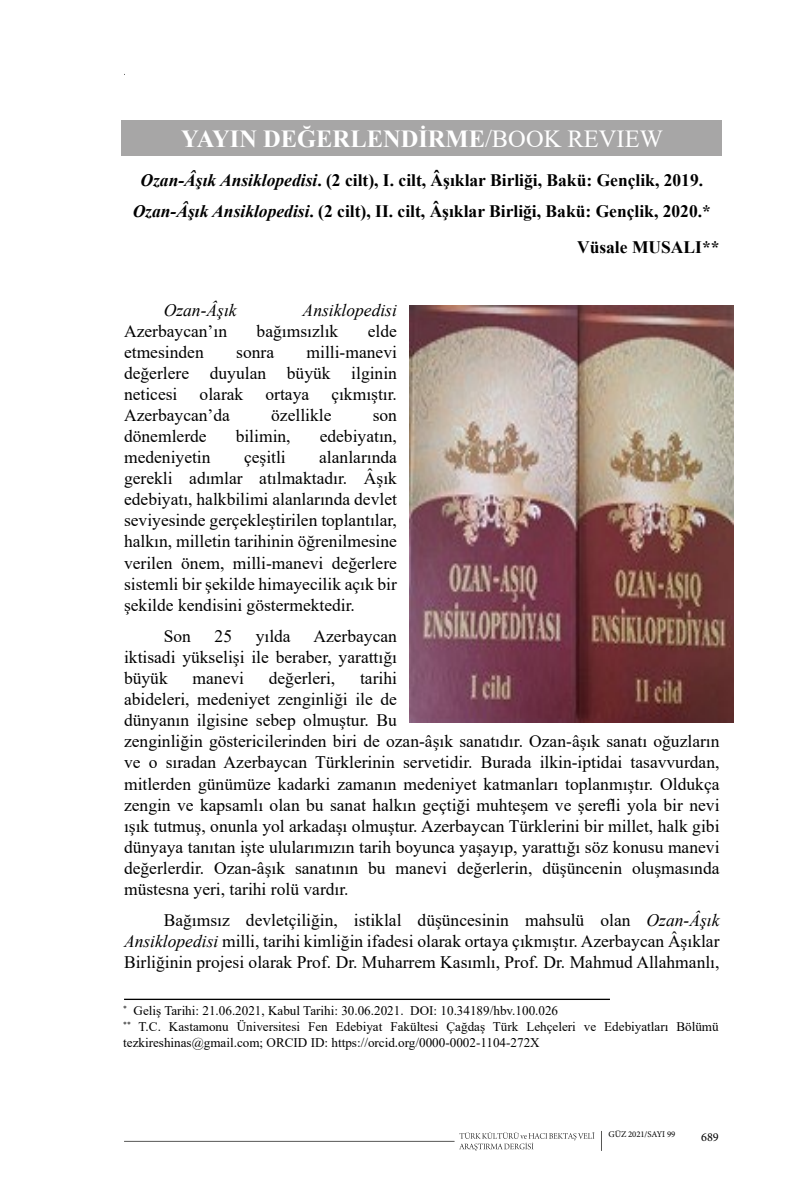
<style>
.page{position:relative;width:794px;height:1191px;background:#fff}
.page>*{position:absolute;margin:0;border:0;box-sizing:border-box;transform-origin:0 0}
.t1{font:700 24.5px "Times New Roman";color:#fff}
.t2{font:17.5px/21px "Times New Roman";color:#000;text-align:justify}
.t3{font:700 17.5px/31.8px "Times New Roman";color:#000;text-align:center}
.t4{font:italic 17.5px "Times New Roman";color:#000}
.t5{font:13.12px/15.8px "Times New Roman";color:#000}
.t6{font:12.25px "Minion Pro";color:#000}
.t7{font:8.75px "Minion Pro";letter-spacing:-.01em;color:#000}
.s1{font-weight:400}
.s2{font-style:italic}
</style>
<div class="page">
<hr style="left:124px;top:1141px;width:330px;height:1px;background:#575756">
<hr style="left:124px;top:74px;width:595px;height:1px;background:#575756">
<svg style="left:601px;top:1131px;width:1px;height:19px"></svg>
<svg style="left:459px;top:1132px;width:135px;height:18px"></svg>
<hr style="left:124px;top:998px;width:486px;height:2px;background:#000">
<img style="left:409px;top:306px;width:324px;height:416px">
<div style="left:125px;top:52px;width:593px;height:41px;background:#fff"></div>
<div style="left:121px;top:121px;width:601px;height:35px;background:#a7a6a6"></div>
<h1 class="t1" style="left:181px;top:121px;width:483px">YAYIN DEĞERLENDİRME<span class="s1">/BOOK REVIEW</span></h1>
<p class="t3" style="left:133px;top:163px;width:580px"><span class="s2">Ozan-Âşık Ansiklopedisi</span>. (2 cilt), I. cilt, Âşıklar Birliği, Bakü: Gençlik, 2019.<br><span class="s2">Ozan-Âşık Ansiklopedisi</span>. (2 cilt), II. cilt, Âşıklar Birliği, Bakü: Gençlik, 2020.*</p>
<p class="t3" style="left:577px;top:230px;width:144px">Vüsale MUSALI**</p>
<p class="t4" style="left:164px;top:298px;width:74px">Ozan-Âşık</p>
<p class="t4" style="left:303px;top:298px;width:96px">Ansiklopedisi</p>
<p class="t2" style="left:124px;top:320px;width:105px">Azerbaycan’ın</p>
<p class="t2" style="left:257px;top:320px;width:83px">bağımsızlık</p>
<p class="t2" style="left:368px;top:320px;width:31px">elde</p>
<p class="t2" style="left:124px;top:341px;width:81px">etmesinden</p>
<p class="t2" style="left:236px;top:341px;width:39px">sonra</p>
<p class="t2" style="left:124px;top:341px;width:274px;text-indent:182px">milli-manevi değerlere duyulan büyük ilginin neticesi</p>
<p class="t2" style="left:200px;top:383px;width:45px">olarak</p>
<p class="t2" style="left:265px;top:383px;width:45px">ortaya</p>
<p class="t2" style="left:331px;top:383px;width:67px">çıkmıştır.</p>
<p class="t2" style="left:124px;top:404px;width:107px">Azerbaycan’da</p>
<p class="t2" style="left:271px;top:404px;width:62px">özellikle</p>
<p class="t2" style="left:373px;top:404px;width:26px">son</p>
<p class="t2" style="left:124px;top:425px;width:84px">dönemlerde</p>
<p class="t2" style="left:236px;top:425px;width:56px">bilimin,</p>
<p class="t2" style="left:320px;top:425px;width:79px">edebiyatın,</p>
<p class="t2" style="left:124px;top:446px;width:88px">medeniyetin</p>
<p class="t2" style="left:244px;top:446px;width:43px">çeşitli</p>
<p class="t2" style="left:124px;top:446px;width:274px;text-indent:195px">alanlarında gerekli adımlar atılmaktadır. Âşık edebiyatı, halkbilimi alanlarında devlet seviyesinde gerçekleştirilen toplantılar, halkın, milletin tarihinin öğrenilmesine verilen önem, milli-manevi değerlere sistemli bir şekilde himayecilik açık bir şekilde kendisini göstermektedir.</p>
<p class="t2" style="left:164px;top:625px;width:29px">Son</p>
<p class="t2" style="left:215px;top:625px;width:19px">25</p>
<p class="t2" style="left:256px;top:625px;width:36px">yılda</p>
<p class="t2" style="left:124px;top:625px;width:274px;text-indent:189px">Azerbaycan iktisadi yükselişi ile beraber, yarattığı büyük</p>
<p class="t2" style="left:124px;top:667px;width:597px;text-align:left;text-indent:236px">tarihi<br>abideleri, medeniyet zenginliği ile de<br>dünyanın ilgisine sebep olmuştur. Bu<br>zenginliğin göstericilerinden biri de ozan-âşık sanatıdır. Ozan-âşık sanatı oğuzların ve o sıradan Azerbaycan Türklerinin servetidir. Burada ilkin-iptidai tasavvurdan, mitlerden günümüze kadarki zamanın medeniyet katmanları toplanmıştır. Oldukça zengin ve kapsamlı olan bu sanat halkın geçtiği muhteşem ve şerefli yola bir nevi ışık tutmuş, onunla yol arkadaşı olmuştur. Azerbaycan Türklerini bir millet, halk gibi dünyaya tanıtan işte ulularımızın tarih boyunca yaşayıp, yarattığı söz konusu manevi değerlerdir. Ozan-âşık sanatının bu manevi değerlerin, düşüncenin oluşmasında müstesna yeri, tarihi rolü vardır.</p>
<p class="t2" style="left:124px;top:909px;width:597px;text-indent:40px">Bağımsız devletçiliğin, istiklal düşüncesinin mahsulü olan <span class="s2">Ozan-Âşık Ansiklopedisi</span> milli, tarihi kimliğin ifadesi olarak ortaya çıkmıştır. Azerbaycan Âşıklar Birliğinin projesi olarak Prof. Dr. Muharrem Kasımlı, Prof. Dr. Mahmud Allahmanlı,</p>
<p class="t2" style="left:192px;top:667px;width:53px">manevi</p>
<p class="t2" style="left:269px;top:667px;width:68px">değerleri,</p>
<p class="t5" style="left:123px;top:1002px;width:597px"><sup>*</sup> Geliş Tarihi: 21.06.2021, Kabul Tarihi: 30.06.2021. DOI: 10.34189/hbv.100.026<br><sup>**</sup> T.C. Kastamonu Üniversitesi Fen Edebiyat Fakültesi Çağdaş Türk Lehçeleri ve Edebiyatları Bölümü tezkireshinas@gmail.com; ORCID ID: https://orcid.org/0000-0002-1104-272X</p>
<p class="t7" style="left:608px;top:1128px;width:68px">GÜZ 2021/SAYI 99</p>
<p class="t6" style="left:701px;top:1129px;width:19px">689</p>
</div>
